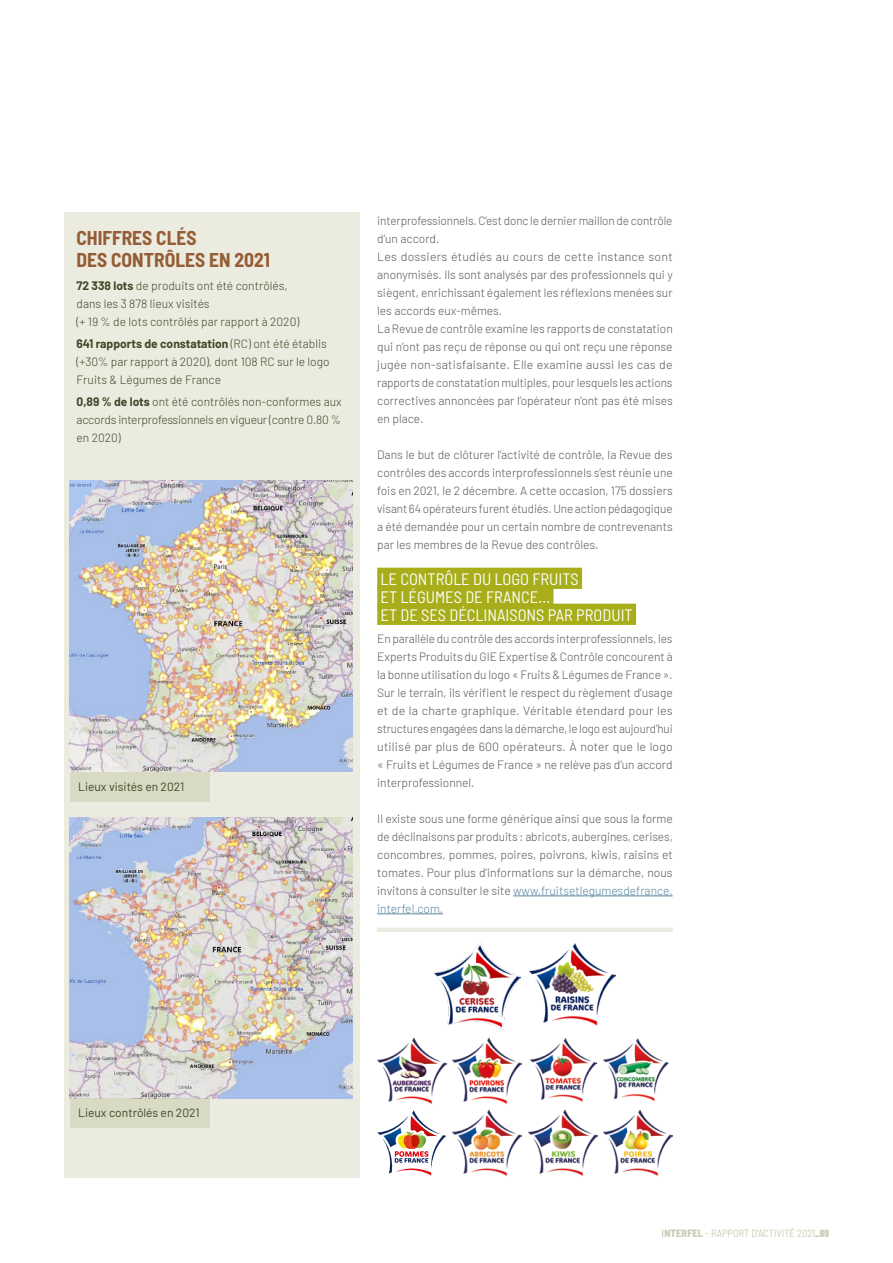
<style>
.page{position:relative;width:893px;height:1263px;background:#fff}
.page>*{position:absolute;margin:0;border:0;box-sizing:border-box;transform-origin:0 0}
.t1{font:700 semi-condensed 19.5px/22.5px "Barlow";color:#955c36}
.t2{font:semi-condensed 16.5px/18px "Barlow";color:#fff}
.t3{font:300 12px/18px "Barlow";color:#575756;text-align:justify}
.t4{font:300 12px/18px "Barlow";color:#3f4728}
.t5{font:12px "Barlow";color:#3f4728}
.t6{font:semi-condensed 10.5px "Barlow";color:#caccb5}
.s1{font-weight:700}
.s2{color:#57859b}
.s3{font-weight:800}
.s4{font-family:"Barlow Condensed";font-weight:800;font-stretch:normal}
</style>
<div class="page">
<img style="left:435px;top:942px;width:86px;height:87px">
<img style="left:529px;top:943px;width:86px;height:83px">
<div style="left:377px;top:568px;width:205px;height:21px;background:#a8ad1a"></div>
<div style="left:377px;top:586px;width:176px;height:21px;background:#a8ad1a"></div>
<div style="left:377px;top:604px;width:259px;height:21px;background:#a8ad1a"></div>
<hr style="left:513px;top:895px;width:160px;height:1px;background:#57859b">
<hr style="left:377px;top:913px;width:66px;height:1px;background:#57859b">
<div style="left:64px;top:213px;width:296px;height:965px;background:#ebecdf"></div>
<img style="left:70px;top:480px;width:283px;height:292px">
<div style="left:70px;top:772px;width:139px;height:30px;background:#d8dac3"></div>
<img style="left:70px;top:818px;width:283px;height:281px">
<hr style="left:377px;top:928px;width:296px;height:4px;background:#ebecdf">
<svg style="left:377px;top:1110px;width:69px;height:66px"></svg>
<img style="left:453px;top:1109px;width:69px;height:67px">
<img style="left:528px;top:1109px;width:69px;height:67px">
<img style="left:377px;top:1037px;width:69px;height:67px">
<img style="left:453px;top:1037px;width:69px;height:67px">
<img style="left:530px;top:1038px;width:67px;height:64px">
<img style="left:604px;top:1038px;width:65px;height:64px">
<img style="left:604px;top:1109px;width:69px;height:67px">
<div style="left:70px;top:1098px;width:139px;height:30px;background:#d8dac3"></div>
<h1 class="t1" style="left:77px;top:225px;width:195px">CHIFFRES CLÉS<br>DES CONTRÔLES EN 2021</h1>
<p class="t4" style="left:77px;top:275px;width:224px"><span class="s1">72 338 lots</span> de produits ont été contrôlés, dans les 3 878 lieux visités<br>(+ 19 % de lots contrôlés par rapport à 2020)</p>
<p class="t4" style="left:77px;top:334px;width:255px"><span class="s1">641 rapports de constatation</span> (RC) ont été établis (+30% par rapport à 2020), dont 108 RC sur le logo<br>Fruits &amp; Légumes de France</p>
<p class="t4" style="left:77px;top:392px;width:267px;text-align:justify"><span class="s1">0,89 % de lots</span> ont été contrôlés non-conformes aux accords interprofessionnels en vigueur (contre 0.80 % en 2020)</p>
<p class="t5" style="left:78px;top:778px;width:108px">Lieux visités en 2021</p>
<p class="t3" style="left:377px;top:210px;width:297px;text-align:left">interprofessionnels. C’est donc le dernier maillon de contrôle d’un accord.<br>Les dossiers étudiés au cours de cette instance sont anonymisés. Ils sont analysés par des professionnels qui y siègent, enrichissant également les réflexions menées sur les accords eux-mêmes.<br>La Revue de contrôle examine les rapports de constatation qui n’ont pas reçu de réponse ou qui ont reçu une réponse jugée non-satisfaisante. Elle examine aussi les cas de rapports de constatation multiples, pour lesquels les actions correctives annoncées par l’opérateur n’ont pas été mises en place.</p>
<p class="t3" style="left:377px;top:444px;width:297px">Dans le but de clôturer l’activité de contrôle, la Revue des contrôles des accords interprofessionnels s’est réunie une fois en 2021, le 2 décembre. A cette occasion, 175 dossiers visant 64 opérateurs furent étudiés. Une action pédagogique a été demandée pour un certain nombre de contrevenants par les membres de la Revue des contrôles.</p>
<h2 class="t2" style="left:381px;top:568px;width:254px">LE CONTRÔLE DU LOGO FRUITS<br>ET LÉGUMES DE FRANCE…<br>ET DE SES DÉCLINAISONS PAR PRODUIT</h2>
<p class="t3" style="left:377px;top:629px;width:297px">En parallèle du contrôle des accords interprofessionnels, les Experts Produits du GIE Expertise &amp; Contrôle concourent à la bonne utilisation du logo « Fruits &amp; Légumes de France ».<br>Sur le terrain, ils vérifient le respect du règlement d’usage et de la charte graphique. Véritable étendard pour les structures engagées dans la démarche, le logo est aujourd’hui utilisé par plus de 600 opérateurs. À noter que le logo « Fruits et Légumes de France » ne relève pas d’un accord interprofessionnel.</p>
<p class="t3" style="left:377px;top:809px;width:297px">Il existe sous une forme générique ainsi que sous la forme de déclinaisons par produits : abricots, aubergines, cerises, concombres, pommes, poires, poivrons, kiwis, raisins et tomates. Pour plus d’informations sur la démarche, nous invitons à consulter le site <span class="s2">www.fruitsetlegumesdefrance. interfel.com.</span></p>
<p class="t5" style="left:78px;top:1104px;width:123px">Lieux contrôlés en 2021</p>
<p class="t6" style="left:662px;top:1225px;width:169px"><span class="s3">INTERFEL</span> - RAPPORT D’ACTIVITÉ 2021<span class="s4">_69</span></p>
</div>
